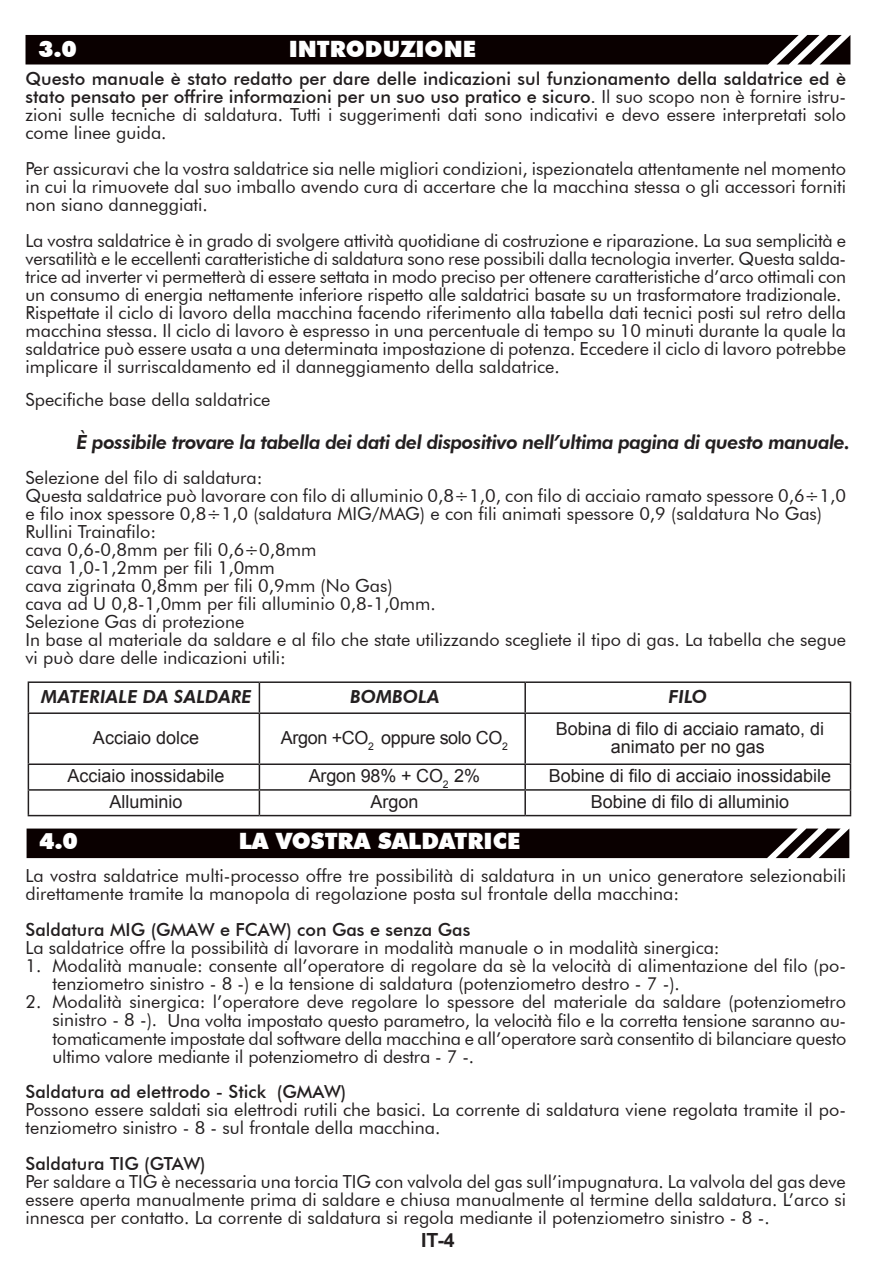
<style>
.page{position:relative;width:893px;height:1263px;background:#fff}
.page>*{position:absolute;margin:0;border:0;box-sizing:border-box;transform-origin:0 0}
.titolo_paragrafo{font:900 22.5px "Futura BT";color:#fff}
.grassetto{font:italic 800 19.5px "Futura BT";letter-spacing:-.03em;color:#231f20}
.t1{font:700 19.5px "Arial";color:#231f20}
.corpo_testo_normale{font:18px/18px "Futura BT";color:#231f20}
.corpo_testo_normale-2{font:500 18px/18px "Futura BT";color:#231f20;text-align:justify}
.corpo_testo_normale-3{font:18px/18px "Arial";color:#231f20;text-align:center}
.corpo_testo_normale-4{font:italic 800 18px "Futura BT";color:#231f20}
.corpo_testo_normale-5{font:18px "Arial";letter-spacing:-.02em;color:#231f20}
.s1{font-weight:400}
</style>
<div class="page">
<hr style="left:28px;top:681px;width:231px;height:2px;background:#231f20">
<svg style="left:28px;top:683px;width:1px;height:29px"></svg>
<hr style="left:259px;top:681px;width:266px;height:2px;background:#231f20">
<svg style="left:259px;top:683px;width:1px;height:29px"></svg>
<hr style="left:525px;top:681px;width:326px;height:2px;background:#231f20">
<hr style="left:524px;top:683px;width:2px;height:29px;background:#231f20">
<svg style="left:850px;top:683px;width:1px;height:29px"></svg>
<hr style="left:28px;top:712px;width:231px;height:2px;background:#231f20">
<hr style="left:28px;top:714px;width:1px;height:49px;background:#231f20">
<hr style="left:259px;top:712px;width:266px;height:2px;background:#231f20">
<hr style="left:259px;top:714px;width:1px;height:49px;background:#231f20">
<hr style="left:525px;top:712px;width:326px;height:2px;background:#231f20">
<hr style="left:524px;top:714px;width:2px;height:49px;background:#231f20">
<hr style="left:850px;top:714px;width:1px;height:49px;background:#231f20">
<hr style="left:28px;top:763px;width:231px;height:2px;background:#231f20">
<hr style="left:259px;top:763px;width:266px;height:2px;background:#231f20">
<hr style="left:525px;top:763px;width:326px;height:2px;background:#231f20">
<hr style="left:524px;top:765px;width:2px;height:24px;background:#231f20">
<hr style="left:28px;top:789px;width:231px;height:2px;background:#231f20">
<svg style="left:28px;top:765px;width:1px;height:50px"></svg>
<hr style="left:259px;top:789px;width:266px;height:2px;background:#231f20">
<svg style="left:259px;top:765px;width:1px;height:50px"></svg>
<hr style="left:525px;top:789px;width:326px;height:2px;background:#231f20">
<hr style="left:524px;top:791px;width:2px;height:24px;background:#231f20">
<svg style="left:850px;top:765px;width:1px;height:50px"></svg>
<hr style="left:28px;top:815px;width:231px;height:1px;background:#231f20">
<hr style="left:259px;top:815px;width:266px;height:1px;background:#231f20">
<hr style="left:525px;top:815px;width:326px;height:1px;background:#231f20">
<div style="left:27px;top:828px;width:822px;height:30px;background:#0a0000"></div>
<div style="left:26px;top:35px;width:824px;height:29px;background:#0a0000"></div>
<p class="titolo_paragrafo" style="left:38px;top:35px;width:40px">3.0</p>
<p class="titolo_paragrafo" style="left:289px;top:35px;width:189px">INTRODUZIONE</p>
<p class="corpo_testo_normale-2" style="left:26px;top:69px;width:822px">Questo manuale è stato redatto per dare delle indicazioni sul funzionamento della saldatrice ed è stato pensato per offrire informazioni per un suo uso pratico e sicuro. <span class="s1">Il suo scopo non è fornire istru&shy;zioni sulle tecniche di saldatura. Tutti i suggerimenti dati sono indicativi e devo essere interpretati solo come linee guida.</span></p>
<p class="corpo_testo_normale" style="left:26px;top:159px;width:822px;text-align:justify">Per assicuravi che la vostra saldatrice sia nelle migliori condizioni, ispezionatela attentamente nel momento in cui la rimuovete dal suo imballo avendo cura di accertare che la macchina stessa o gli accessori forniti non siano danneggiati.</p>
<p class="corpo_testo_normale" style="left:26px;top:231px;width:822px;text-align:justify">La vostra saldatrice è in grado di svolgere attività quotidiane di costruzione e riparazione. La sua semplicità e versatilità e le eccellenti caratteristiche di saldatura sono rese possibili dalla tecnologia inverter. Questa salda&shy;trice ad inverter vi permetterà di essere settata in modo preciso per ottenere caratteristiche d’arco ottimali con un consumo di energia nettamente inferiore rispetto alle saldatrici basate su un trasformatore tradizionale.</p>
<p class="corpo_testo_normale" style="left:26px;top:303px;width:822px;text-align:justify">Rispettate il ciclo di lavoro della macchina facendo riferimento alla tabella dati tecnici posti sul retro della macchina stessa. Il ciclo di lavoro è espresso in una percentuale di tempo su 10 minuti durante la quale la saldatrice può essere usata a una determinata impostazione di potenza. Eccedere il ciclo di lavoro potrebbe implicare il surriscaldamento ed il danneggiamento della saldatrice.</p>
<p class="corpo_testo_normale" style="left:26px;top:390px;width:246px">Specifiche base della saldatrice</p>
<p class="grassetto" style="left:77px;top:431px;width:775px">È possibile trovare la tabella dei dati del dispositivo nell’ultima pagina di questo manuale.</p>
<p class="corpo_testo_normale" style="left:26px;top:468px;width:238px">Selezione del filo di saldatura:</p>
<p class="corpo_testo_normale" style="left:26px;top:486px;width:822px">Questa saldatrice può lavorare con filo di alluminio 0,8÷1,0, con filo di acciaio ramato spessore 0,6÷1,0 e filo inox spessore 0,8÷1,0 (saldatura MIG/MAG) e con fili animati spessore 0,9 (saldatura No Gas)</p>
<p class="corpo_testo_normale" style="left:26px;top:522px;width:132px">Rullini Trainafilo:</p>
<p class="corpo_testo_normale" style="left:26px;top:540px;width:292px">cava 0,6-0,8mm per fili 0,6÷0,8mm</p>
<p class="corpo_testo_normale" style="left:26px;top:558px;width:251px">cava 1,0-1,2mm per fili 1,0mm</p>
<p class="corpo_testo_normale" style="left:26px;top:576px;width:369px">cava zigrinata 0,8mm per fili 0,9mm (No Gas)</p>
<p class="corpo_testo_normale" style="left:26px;top:594px;width:412px">cava ad U 0,8-1,0mm per fili alluminio 0,8-1,0mm.</p>
<p class="corpo_testo_normale" style="left:26px;top:612px;width:220px">Selezione Gas di protezione</p>
<p class="corpo_testo_normale" style="left:26px;top:630px;width:822px">In base al materiale da saldare e al filo che state utilizzando scegliete il tipo di gas. La tabella che segue vi può dare delle indicazioni utili:</p>
<p class="corpo_testo_normale-4" style="left:41px;top:686px;width:212px">MATERIALE DA SALDARE</p>
<p class="corpo_testo_normale-4" style="left:350px;top:686px;width:91px">BOMBOLA</p>
<p class="corpo_testo_normale-4" style="left:668px;top:686px;width:40px">FILO</p>
<p class="corpo_testo_normale-3" style="left:93px;top:729px;width:108px">Acciaio dolce</p>
<p class="corpo_testo_normale-5" style="left:281px;top:726px;width:229px">Argon +CO<sub>2</sub> oppure solo CO<sub>2</sub></p>
<p class="corpo_testo_normale-3" style="left:556px;top:720px;width:270px">Bobina di filo di acciaio ramato, di animato per no gas</p>
<p class="corpo_testo_normale-3" style="left:67px;top:767px;width:159px">Acciaio inossidabile</p>
<p class="corpo_testo_normale-3" style="left:309px;top:767px;width:173px">Argon 98% + CO<sub>2</sub> 2%</p>
<p class="corpo_testo_normale-3" style="left:549px;top:767px;width:284px">Bobine di filo di acciaio inossidabile</p>
<p class="corpo_testo_normale-3" style="left:110px;top:793px;width:75px">Alluminio</p>
<p class="corpo_testo_normale-3" style="left:370px;top:793px;width:50px">Argon</p>
<p class="corpo_testo_normale-3" style="left:591px;top:793px;width:200px">Bobine di filo di alluminio</p>
<p class="titolo_paragrafo" style="left:39px;top:827px;width:40px">4.0</p>
<p class="titolo_paragrafo" style="left:239px;top:827px;width:283px">LA VOSTRA SALDATRICE</p>
<p class="corpo_testo_normale" style="left:26px;top:866px;width:822px">La vostra saldatrice multi-processo offre tre possibilità di saldatura in un unico generatore selezionabili direttamente tramite la manopola di regolazione posta sul frontale della macchina:</p>
<p class="corpo_testo_normale-2" style="left:26px;top:920px;width:446px">Saldatura MIG (GMAW e FCAW) con Gas e senza Gas</p>
<p class="corpo_testo_normale" style="left:26px;top:938px;width:696px">La saldatrice offre la possibilità di lavorare in modalità manuale o in modalità sinergica:</p>
<p class="corpo_testo_normale" style="left:53px;top:956px;width:795px;text-indent:-27px">1. Modalità manuale: consente all’operatore di regolare da sè la velocità di alimentazione del filo (po&shy;tenziometro sinistro - 8 -) e la tensione di saldatura (potenziometro destro - 7 -).</p>
<p class="corpo_testo_normale" style="left:53px;top:992px;width:795px;line-height:18.5px;text-align:justify;text-indent:-27px">2. Modalità sinergica: l’operatore deve regolare lo spessore del materiale da saldare (potenziometro sinistro - 8 -). Una volta impostato questo parametro, la velocità filo e la corretta tensione saranno au&shy;tomaticamente impostate dal software della macchina e all’operatore sarà consentito di bilanciare questo ultimo valore mediante il potenziometro di destra - 7 -.</p>
<p class="corpo_testo_normale-2" style="left:26px;top:1082px;width:322px">Saldatura ad elettrodo - Stick (GMAW)</p>
<p class="corpo_testo_normale" style="left:26px;top:1100px;width:822px">Possono essere saldati sia elettrodi rutili che basici. La corrente di saldatura viene regolata tramite il po&shy;tenziometro sinistro - 8 - sul frontale della macchina.</p>
<p class="corpo_testo_normale-2" style="left:26px;top:1154px;width:182px">Saldatura TIG (GTAW)</p>
<p class="corpo_testo_normale" style="left:26px;top:1172px;width:822px;text-align:justify">Per saldare a TIG è necessaria una torcia TIG con valvola del gas sull’impugnatura. La valvola del gas deve essere aperta manualmente prima di saldare e chiusa manualmente al termine della saldatura. L’arco si innesca per contatto. La corrente di saldatura si regola mediante il potenziometro sinistro - 8 -.</p>
<p class="t1" style="left:421px;top:1227px;width:35px">IT-4</p>
</div>
